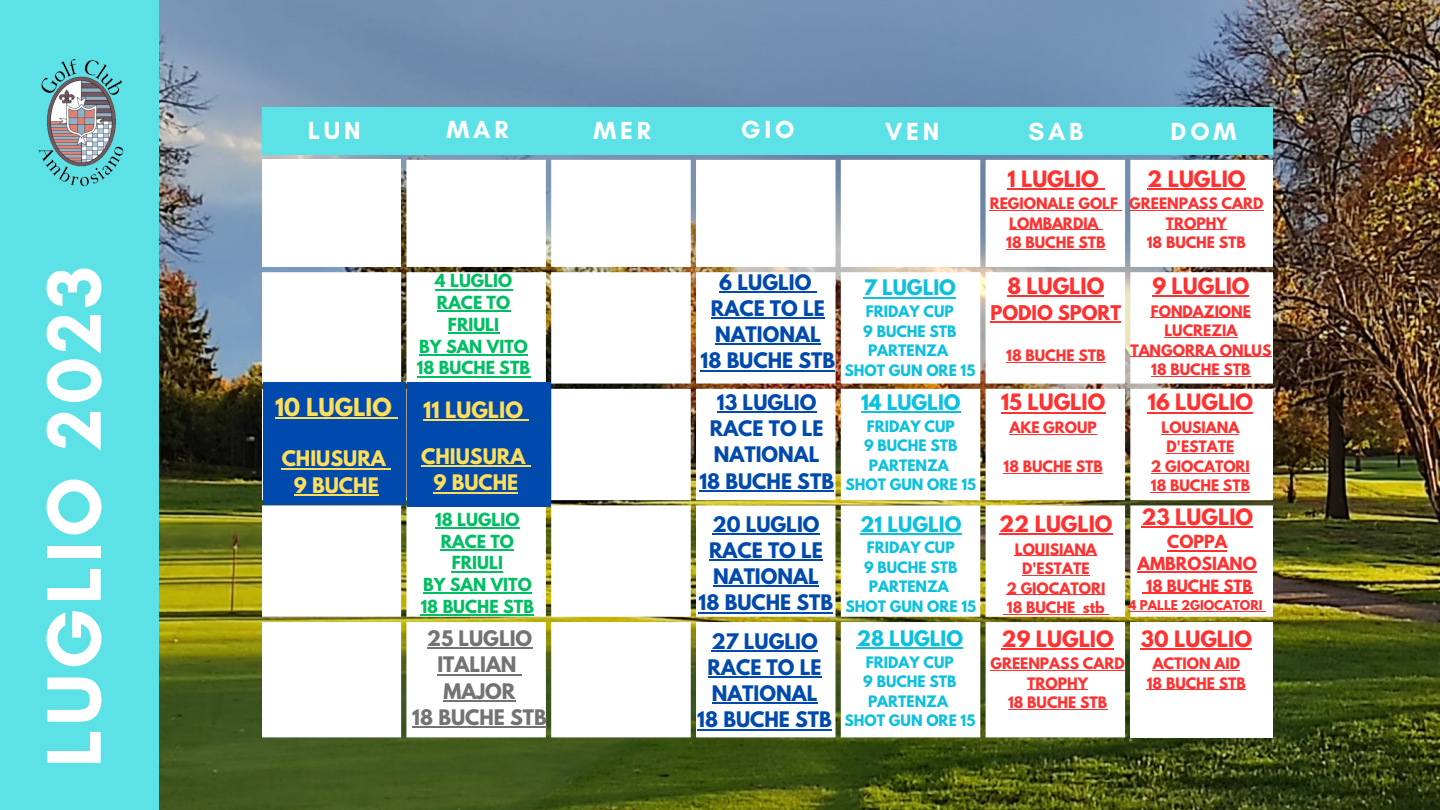
<style>
.page{position:relative;width:1440px;height:810px;background:#fff}
.page>*{position:absolute;margin:0;border:0;box-sizing:border-box;transform-origin:0 0}
.t1{font:700 78.5px "Glacial Indifference";letter-spacing:.05em;color:#fff}
.t2{font:700 25.2px "Glacial Indifference";letter-spacing:.15em;color:#fff}
.t3{font:700 22px "League Spartan";color:#ffde59}
.t4{font:700 20px "League Spartan";color:#ff3131}
.t5{font:700 20px "League Spartan";color:#ffde59}
.t6{font:700 19px/26.2px "League Spartan";color:#004aad}
.t7{font:700 19px "League Spartan";color:#0cc0df}
.t8{font:700 19px "League Spartan";color:#737373}
.t9{font:700 19px "League Spartan";color:#ffde59}
.t10{font:700 18px "League Spartan";color:#ff3131}
.t11{font:700 16px "League Spartan";color:#00bf63}
.t12{font:700 16px/21.8px "League Spartan";color:#ff3131;text-align:center}
.t13{font:700 15px "League Spartan";color:#ff3131}
.t14{font:700 14px/19.5px "League Spartan";color:#ff3131;text-align:center}
.t15{font:700 14px "League Spartan";color:#0cc0df}
.t16{font:700 12px "League Spartan";color:#ff3131}
</style>
<div class="page">
<img style="left:159px;top:0;width:1281px;height:810px">
<div style="left:0;top:0;width:159px;height:810px;background:#5ce1e6"></div>
<img style="left:38px;top:59px;width:86px;height:128px">
<div style="left:263px;top:107px;width:1009px;height:48px;background:#5ce1e6"></div>
<svg style="left:986px;top:160px;width:286px;height:577px"></svg>
<hr style="left:1152px;top:296px;width:97px;height:1px;background:#ff3131">
<hr style="left:1151px;top:317px;width:100px;height:1px;background:#ff3131">
<hr style="left:1164px;top:337px;width:73px;height:1px;background:#ff3131">
<hr style="left:1130px;top:356px;width:141px;height:1px;background:#ff3131">
<hr style="left:1151px;top:376px;width:99px;height:1px;background:#ff3131">
<hr style="left:1002px;top:648px;width:112px;height:2px;background:#ff3131">
<hr style="left:991px;top:670px;width:134px;height:1px;background:#ff3131">
<hr style="left:1027px;top:689px;width:61px;height:1px;background:#ff3131">
<hr style="left:1008px;top:709px;width:99px;height:1px;background:#ff3131">
<hr style="left:1141px;top:648px;width:111px;height:2px;background:#ff3131">
<hr style="left:1153px;top:670px;width:87px;height:1px;background:#ff3131">
<hr style="left:1147px;top:689px;width:99px;height:1px;background:#ff3131">
<svg style="left:263px;top:160px;width:717px;height:577px"></svg>
<hr style="left:444px;top:700px;width:72px;height:2px;background:#737373">
<hr style="left:412px;top:726px;width:135px;height:2px;background:#737373">
<hr style="left:435px;top:289px;width:77px;height:1px;background:#00bf63">
<hr style="left:437px;top:311px;width:73px;height:1px;background:#00bf63">
<hr style="left:448px;top:332px;width:51px;height:2px;background:#00bf63">
<hr style="left:419px;top:354px;width:109px;height:2px;background:#00bf63">
<hr style="left:417px;top:376px;width:113px;height:1px;background:#00bf63">
<p class="t1" style="left:26px;top:767px;width:503px;rotate:-90deg">LUGLIO 2023</p>
<p class="t2" style="left:308px;top:115px;width:54px">LUN</p>
<p class="t2" style="left:446px;top:114px;width:63px">MAR</p>
<p class="t2" style="left:593px;top:115px;width:59px">MER</p>
<p class="t2" style="left:741px;top:114px;width:55px">GIO</p>
<p class="t2" style="left:885px;top:116px;width:56px">VEN</p>
<p class="t2" style="left:1028px;top:116px;width:56px">SAB</p>
<p class="t2" style="left:1171px;top:116px;width:68px">DOM</p>
<p class="t3" style="left:275px;top:396px;width:118px">10 LUGLIO</p>
<p class="t9" style="left:282px;top:449px;width:106px">CHIUSURA</p>
<p class="t9" style="left:294px;top:476px;width:86px">9 BUCHE</p>
<p class="t11" style="left:435px;top:273px;width:79px">4 LUGLIO</p>
<p class="t11" style="left:437px;top:295px;width:75px">RACE TO</p>
<p class="t11" style="left:448px;top:316px;width:53px">FRIULI</p>
<p class="t11" style="left:419px;top:338px;width:110px">BY SAN VITO</p>
<p class="t11" style="left:417px;top:360px;width:115px">18 BUCHE STB</p>
<p class="t5" style="left:423px;top:400px;width:101px">11 LUGLIO</p>
<p class="t9" style="left:421px;top:447px;width:106px">CHIUSURA</p>
<p class="t9" style="left:433px;top:473px;width:86px">9 BUCHE</p>
<p class="t11" style="left:435px;top:511px;width:86px">18 LUGLIO</p>
<p class="t11" style="left:441px;top:533px;width:75px">RACE TO</p>
<p class="t11" style="left:452px;top:555px;width:53px">FRIULI</p>
<p class="t11" style="left:423px;top:577px;width:110px">BY SAN VITO</p>
<p class="t11" style="left:421px;top:598px;width:115px">18 BUCHE STB</p>
<p class="t8" style="left:427px;top:629px;width:107px">25 LUGLIO</p>
<p class="t8" style="left:437px;top:655px;width:81px">ITALIAN</p>
<p class="t8" style="left:444px;top:681px;width:74px">MAJOR</p>
<p class="t8" style="left:412px;top:708px;width:136px">18 BUCHE STB</p>
<p class="t6" style="left:719px;top:271px;width:94px">6 LUGLIO</p>
<p class="t6" style="left:711px;top:298px;width:115px">RACE TO LE<br>NATIONAL</p>
<p class="t6" style="left:701px;top:350px;width:136px">18 BUCHE STB</p>
<p class="t6" style="left:717px;top:392px;width:101px">13 LUGLIO</p>
<p class="t6" style="left:710px;top:418px;width:115px">RACE TO LE<br>NATIONAL</p>
<p class="t6" style="left:699px;top:470px;width:136px">18 BUCHE STB</p>
<p class="t6" style="left:712px;top:513px;width:109px">20 LUGLIO</p>
<p class="t6" style="left:709px;top:540px;width:115px">RACE TO LE<br>NATIONAL</p>
<p class="t6" style="left:699px;top:592px;width:136px">18 BUCHE STB</p>
<p class="t6" style="left:711px;top:630px;width:108px">27 LUGLIO</p>
<p class="t6" style="left:708px;top:657px;width:115px">RACE TO LE<br>NATIONAL</p>
<p class="t6" style="left:697px;top:709px;width:136px">18 BUCHE STB</p>
<p class="t7" style="left:864px;top:278px;width:94px">7 LUGLIO</p>
<p class="t15" style="left:866px;top:305px;width:89px">FRIDAY CUP</p>
<p class="t15" style="left:863px;top:324px;width:95px">9 BUCHE STB</p>
<p class="t15" style="left:868px;top:344px;width:82px">PARTENZA</p>
<p class="t15" style="left:845px;top:363px;width:132px">SHOT GUN ORE 15</p>
<p class="t7" style="left:861px;top:393px;width:101px">14 LUGLIO</p>
<p class="t15" style="left:867px;top:419px;width:89px">FRIDAY CUP</p>
<p class="t15" style="left:864px;top:438px;width:95px">9 BUCHE STB</p>
<p class="t15" style="left:869px;top:458px;width:82px">PARTENZA</p>
<p class="t15" style="left:845px;top:477px;width:132px">SHOT GUN ORE 15</p>
<p class="t7" style="left:860px;top:514px;width:103px">21 LUGLIO</p>
<p class="t15" style="left:867px;top:541px;width:89px">FRIDAY CUP</p>
<p class="t15" style="left:864px;top:560px;width:95px">9 BUCHE STB</p>
<p class="t15" style="left:869px;top:580px;width:81px">PARTENZA</p>
<p class="t15" style="left:845px;top:599px;width:132px">SHOT GUN ORE 15</p>
<p class="t7" style="left:857px;top:629px;width:108px">28 LUGLIO</p>
<p class="t15" style="left:866px;top:655px;width:89px">FRIDAY CUP</p>
<p class="t15" style="left:863px;top:675px;width:95px">9 BUCHE STB</p>
<p class="t15" style="left:868px;top:694px;width:82px">PARTENZA</p>
<p class="t15" style="left:845px;top:714px;width:132px">SHOT GUN ORE 15</p>
<p class="t4" style="left:1007px;top:169px;width:93px">1 LUGLIO</p>
<p class="t14" style="left:990px;top:196px;width:130px">REGIONALE GOLF</p>
<p class="t14" style="left:1009px;top:215px;width:91px">LOMBARDIA</p>
<p class="t14" style="left:1006px;top:235px;width:101px">18 BUCHE STB</p>
<p class="t4" style="left:1007px;top:276px;width:98px">8 LUGLIO</p>
<p class="t10" style="left:991px;top:304px;width:132px">PODIO SPORT</p>
<p class="t14" style="left:1006px;top:347px;width:101px">18 BUCHE STB</p>
<p class="t4" style="left:1001px;top:392px;width:106px">15 LUGLIO</p>
<p class="t14" style="left:1009px;top:419px;width:89px">AKE GROUP</p>
<p class="t14" style="left:1004px;top:458px;width:101px">18 BUCHE STB</p>
<p class="t4" style="left:1147px;top:169px;width:100px">2 LUGLIO</p>
<p class="t14" style="left:1129px;top:196px;width:136px">GREENPASS CARD<br>TROPHY</p>
<p class="t14" style="left:1147px;top:235px;width:101px">18 BUCHE STB</p>
<p class="t4" style="left:1152px;top:276px;width:98px">9 LUGLIO</p>
<p class="t14" style="left:1130px;top:303px;width:143px">FONDAZIONE<br>LUCREZIA<br>TANGORRA ONLUS</p>
<p class="t14" style="left:1151px;top:362px;width:101px">18 BUCHE STB</p>
<p class="t4" style="left:1148px;top:392px;width:107px">16 LUGLIO</p>
<p class="t14" style="left:1162px;top:419px;width:79px">LOUSIANA<br>D'ESTATE</p>
<p class="t14" style="left:1151px;top:458px;width:100px">2 GIOCATORI</p>
<p class="t14" style="left:1151px;top:478px;width:101px">18 BUCHE STB</p>
<p class="t4" style="left:999px;top:514px;width:115px">22 LUGLIO</p>
<p class="t14" style="left:1015px;top:541px;width:84px">LOUISIANA<br>D'ESTATE</p>
<p class="t14" style="left:1006px;top:580px;width:100px">2 GIOCATORI</p>
<p class="t14" style="left:1007px;top:600px;width:99px">18 BUCHE stb</p>
<p class="t4" style="left:1142px;top:507px;width:113px">23 LUGLIO</p>
<p class="t12" style="left:1138px;top:533px;width:121px">COPPA<br>AMBROSIANO</p>
<p class="t13" style="left:1146px;top:578px;width:108px">18 BUCHE STB</p>
<p class="t16" style="left:1129px;top:599px;width:136px">4 PALLE 2GIOCATORI</p>
<p class="t4" style="left:1002px;top:629px;width:114px">29 LUGLIO</p>
<p class="t14" style="left:991px;top:656px;width:136px">GREENPASS CARD<br>TROPHY</p>
<p class="t14" style="left:1008px;top:695px;width:101px">18 BUCHE STB</p>
<p class="t4" style="left:1141px;top:629px;width:113px">30 LUGLIO</p>
<p class="t14" style="left:1153px;top:656px;width:89px">ACTION AID</p>
<p class="t14" style="left:1147px;top:675px;width:101px">18 BUCHE STB</p>
</div>
